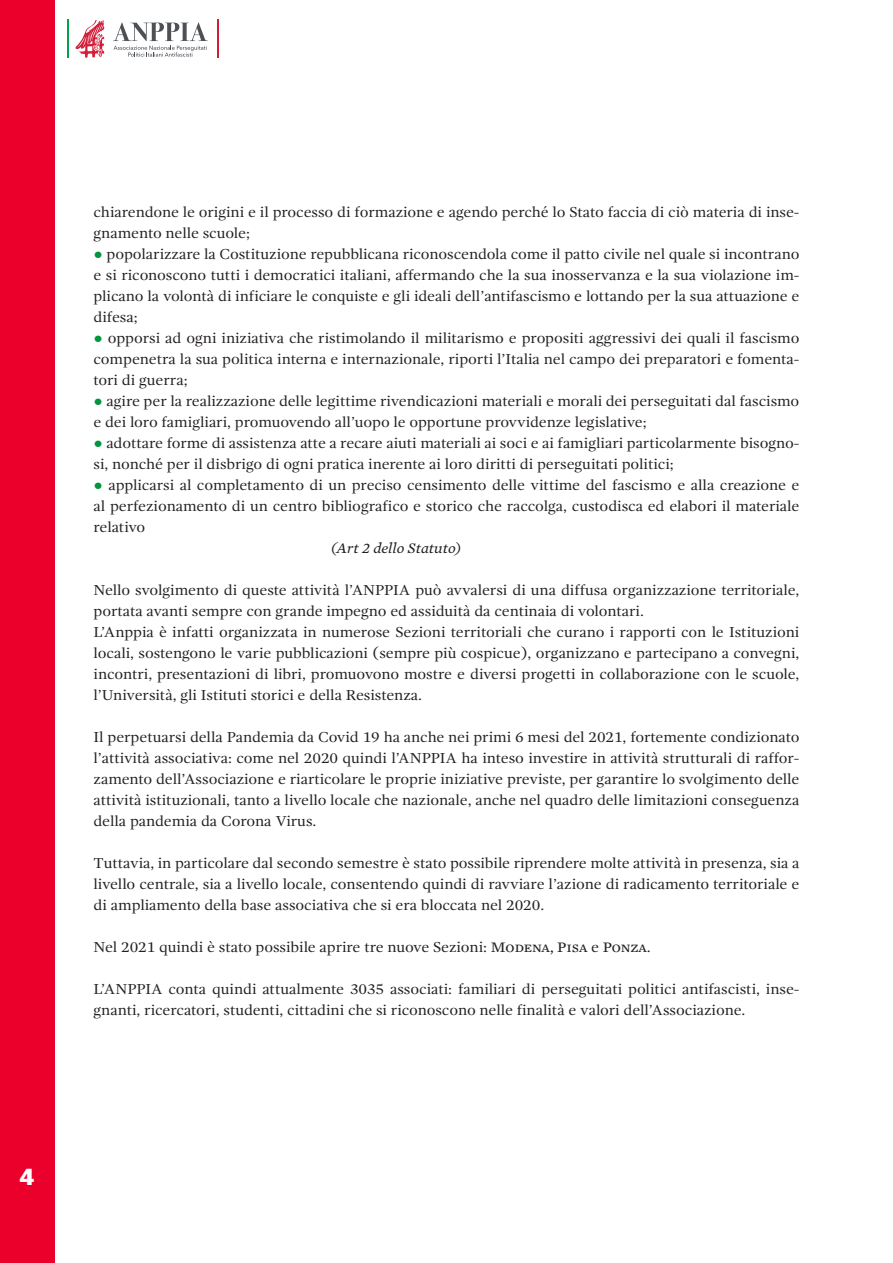
<style>
.page{position:relative;width:893px;height:1263px;background:#fff}
.page>*{position:absolute;margin:0;border:0;box-sizing:border-box;transform-origin:0 0}
.t1{font:900 24px "Whitney";color:#fff}
.t2{font:14.85px/21px "Gandhi Serif";letter-spacing:-.005em;color:#231f20;text-align:justify;scale:1.06 1}
.t3{font:italic 14.85px "Mercury Text G2";letter-spacing:-.005em;color:#231f20;scale:1.06 1}
.s1{font-family:"Arial";font-weight:900;color:#00953e}
.s2{font-family:"Mercury Text G2 Roman SC"}
</style>
<div class="page">
<div style="left:0;top:1px;width:54px;height:1262px;background:#ea002a"></div>
<hr style="left:67px;top:20px;width:2px;height:38px;background:#00a34e">
<hr style="left:217px;top:20px;width:2px;height:38px;background:#d31e39">
<svg style="left:113px;top:22px;width:95px;height:35px"></svg>
<svg style="left:75px;top:20px;width:29px;height:38px"></svg>
<p class="t2" style="left:94px;top:201px;width:667px">chiarendone le origini e il processo di formazione e agendo perché lo Stato faccia di ciò materia di inse&shy;gnamento nelle scuole;</p>
<p class="t2" style="left:94px;top:243px;width:667px"><span class="s1">●</span> popolarizzare la Costituzione repubblicana riconoscendola come il patto civile nel quale si incontrano e si riconoscono tutti i democratici italiani, affermando che la sua inosservanza e la sua violazione im&shy;plicano la volontà di inficiare le conquiste e gli ideali dell’antifascismo e lottando per la sua attuazione e difesa;</p>
<p class="t2" style="left:94px;top:327px;width:667px"><span class="s1">●</span> opporsi ad ogni iniziativa che ristimolando il militarismo e propositi aggressivi dei quali il fascismo compenetra la sua politica interna e internazionale, riporti l’Italia nel campo dei preparatori e fomenta&shy;tori di guerra;</p>
<p class="t2" style="left:94px;top:390px;width:667px"><span class="s1">●</span> agire per la realizzazione delle legittime rivendicazioni materiali e morali dei perseguitati dal fascismo e dei loro famigliari, promuovendo all’uopo le opportune provvidenze legislative;</p>
<p class="t2" style="left:94px;top:432px;width:667px"><span class="s1">●</span> adottare forme di assistenza atte a recare aiuti materiali ai soci e ai famigliari particolarmente bisogno&shy;si, nonché per il disbrigo di ogni pratica inerente ai loro diritti di perseguitati politici;</p>
<p class="t2" style="left:94px;top:474px;width:667px"><span class="s1">●</span> applicarsi al completamento di un preciso censimento delle vittime del fascismo e alla creazione e al perfezionamento di un centro bibliografico e storico che raccolga, custodisca ed elabori il materiale relativo</p>
<p class="t3" style="left:331px;top:539px;width:124px">(Art 2 dello Statuto)</p>
<p class="t2" style="left:94px;top:579px;width:667px">Nello svolgimento di queste attività l’ANPPIA può avvalersi di una diffusa organizzazione territoriale, portata avanti sempre con grande impegno ed assiduità da centinaia di volontari.</p>
<p class="t2" style="left:94px;top:621px;width:667px">L’Anppia è infatti organizzata in numerose Sezioni territoriali che curano i rapporti con le Istituzioni locali, sostengono le varie pubblicazioni (sempre più cospicue), organizzano e partecipano a convegni, incontri, presentazioni di libri, promuovono mostre e diversi progetti in collaborazione con le scuole, l’Università, gli Istituti storici e della Resistenza.</p>
<p class="t2" style="left:94px;top:726px;width:667px">Il perpetuarsi della Pandemia da Covid 19 ha anche nei primi 6 mesi del 2021, fortemente condizionato l’attività associativa: come nel 2020 quindi l’ANPPIA ha inteso investire in attività strutturali di raffor&shy;zamento dell’Associazione e riarticolare le proprie iniziative previste, per garantire lo svolgimento delle attività istituzionali, tanto a livello locale che nazionale, anche nel quadro delle limitazioni conseguenza della pandemia da Corona Virus.</p>
<p class="t2" style="left:94px;top:852px;width:667px">Tuttavia, in particolare dal secondo semestre è stato possibile riprendere molte attività in presenza, sia a livello centrale, sia a livello locale, consentendo quindi di ravviare l’azione di radicamento territoriale e di ampliamento della base associativa che si era bloccata nel 2020.</p>
<p class="t2" style="left:94px;top:936px;width:527px">Nel 2021 quindi è stato possibile aprire tre nuove Sezioni: <span class="s2">Modena, Pisa</span> e <span class="s2">Ponza</span>.</p>
<p class="t2" style="left:94px;top:978px;width:667px">L’ANPPIA conta quindi attualmente 3035 associati: familiari di perseguitati politici antifascisti, inse&shy;gnanti, ricercatori, studenti, cittadini che si riconoscono nelle finalità e valori dell’Associazione.</p>
<p class="t1" style="left:20px;top:1162px;width:16px">4</p>
</div>
